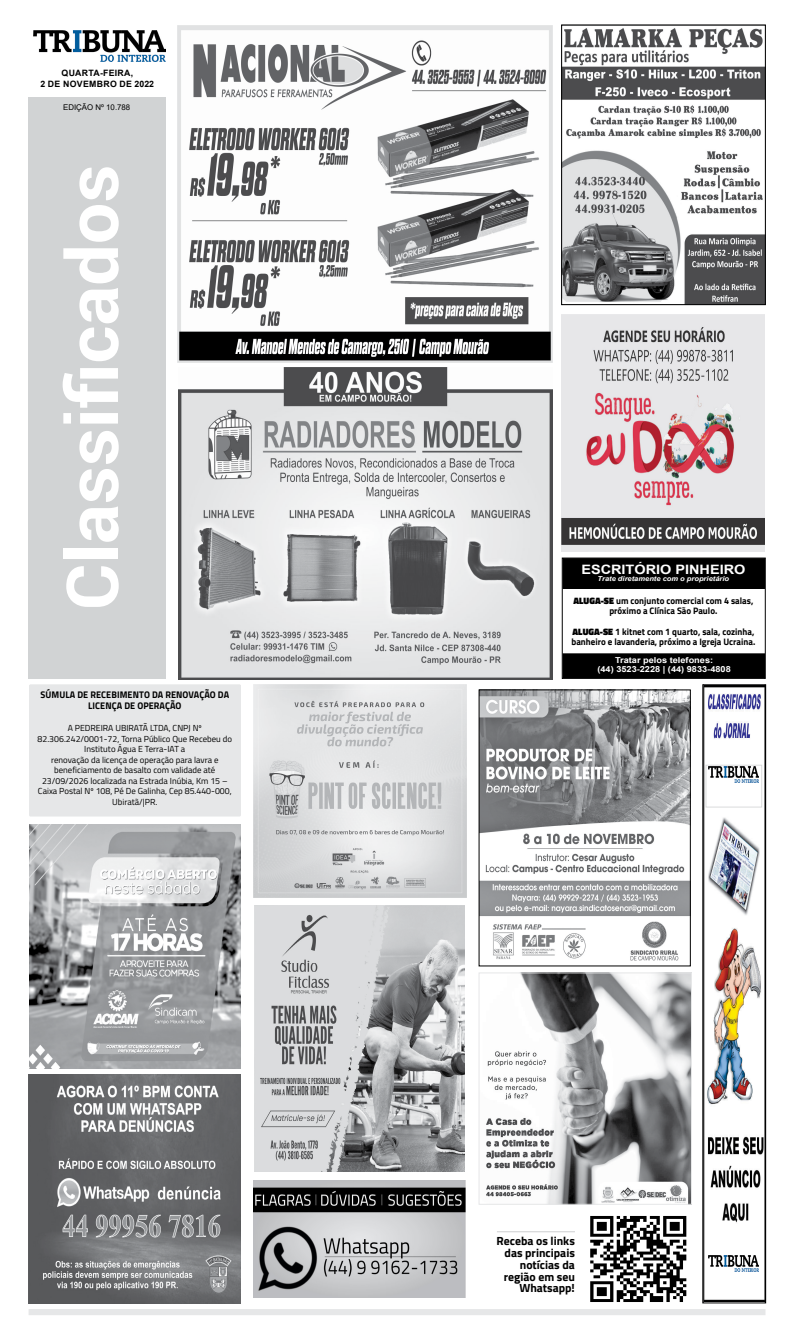
<style>
.page{position:relative;width:794px;height:1340px;background:#fff}
.page>*{position:absolute;margin:0;border:0;box-sizing:border-box;transform-origin:0 0}
.t1{font:700 71.66px "Roboto";color:#fff}
.t2{font:700 13.12px "Arial";color:#fff;scale:1.1 1}
.t3{font:700 11.81px/11.8px "Titillium Web";color:#000;text-align:right}
.t4{font:700 9.62px/11.2px "Titillium Web";letter-spacing:.01em;color:#000;text-align:center;scale:.94 1}
.t5{font:700 9.36px/10.3px "Titillium Web";color:#000;text-align:center;scale:.95 1}
.t6{font:8.75px/10.5px "Titillium Web";color:#000;text-align:center}
.t7{font:700 8.75px/10.5px "Arial";letter-spacing:.035em;color:#000;text-align:center}
.t8{font:700 8.31px/9.1px "Arial";color:#fff;text-align:center;scale:1.1 1}
.t9{font:7.88px "Arial";color:#000}
.t10{font:italic 700 6.83px "Arial";color:#fff;scale:1.1 1}
.s1{font-weight:900}
</style>
<div class="page">
<img style="left:179px;top:367px;width:373px;height:312px">
<img style="left:33px;top:30px;width:132px;height:31px">
<img style="left:563px;top:28px;width:200px;height:275px">
<div style="left:561px;top:25px;width:204px;height:280px;border:1px solid #000"></div>
<img style="left:177px;top:25px;width:376px;height:337px">
<img style="left:255px;top:905px;width:210px;height:266px">
<div style="left:29px;top:1308px;width:736px;height:7px;background:#e6e7e8"></div>
<div style="left:563px;top:654px;width:201px;height:23px;background:#000"></div>
<div style="left:563px;top:653px;width:201px;height:24px;border:1px solid #000"></div>
<div style="left:562px;top:558px;width:203px;height:120px;border:1px solid #000"></div>
<div style="left:563px;top:558px;width:201px;height:30px;background:#000"></div>
<div style="left:563px;top:558px;width:201px;height:30px;border:1px solid #000"></div>
<img style="left:561px;top:314px;width:203px;height:237px">
<img style="left:253px;top:1180px;width:213px;height:117px">
<img style="left:486px;top:974px;width:203px;height:228px">
<div style="left:479px;top:972px;width:212px;height:232px;border:1px solid #e6e7e8"></div>
<div style="left:29px;top:97px;width:137px;height:581px;background:#d1d3d4"></div>
<img style="left:29px;top:1074px;width:212px;height:228px">
<img style="left:29px;top:824px;width:212px;height:244px">
<img style="left:705px;top:686px;width:58px;height:614px">
<div style="left:703px;top:684px;width:62px;height:618px;border:1px solid #000"></div>
<div style="left:706px;top:765px;width:55px;height:42px;background:#fff"></div>
<div style="left:706px;top:765px;width:55px;height:42px;border:1px solid #dadbdc"></div>
<img style="left:708px;top:766px;width:51px;height:16px">
<div style="left:705px;top:1243px;width:58px;height:51px;background:#fff"></div>
<img style="left:708px;top:1255px;width:51px;height:16px">
<img style="left:590px;top:1216px;width:96px;height:86px">
<hr style="left:497px;top:1230px;width:78px;height:2px;background:#dadbdc">
<div style="left:29px;top:684px;width:212px;height:132px;background:#e6e7e8"></div>
<img style="left:481px;top:691px;width:207px;height:270px">
<img style="left:253px;top:684px;width:213px;height:213px">
<p class="t7" style="left:40px;top:68px;width:115px">QUARTA-FEIRA,<br>2 DE NOVEMBRO DE 2022</p>
<p class="t9" style="left:63px;top:102px;width:69px">EDIÇÃO Nº 10.788</p>
<h1 class="t1" style="left:42px;top:610px;width:447px;rotate:-90deg">Classificados</h1>
<p class="t4" style="left:40px;top:688px;width:202px">SÚMULA DE RECEBIMENTO DA RENOVAÇÃO DA<br>LICENÇA DE OPERAÇÃO</p>
<p class="t6" style="left:38px;top:722px;width:196px">A PEDREIRA UBIRATÃ LTDA, CNPJ Nº 82.306.242/0001-72, Torna Público Que Recebeu do Instituto Água E Terra-IAT a<br>renovação da licença de operação para lavra e beneficiamento de basalto com validade até 23/09/2026 localizada na Estrada Inúbia, Km 15 – Caixa Postal Nº 108, Pé De Galinha, Cep 85.440-000, Ubiratã/|PR.</p>
<h2 class="t2" style="left:581px;top:559px;width:151px">ESCRITÓRIO PINHEIRO</h2>
<p class="t10" style="left:597px;top:574px;width:121px">Trate diretamente com o proprietário</p>
<p class="t5" style="left:573px;top:595px;width:191px"><span class="s1">ALUGA-SE</span> um conjunto comercial com 4 salas, próximo a Clínica São Paulo.</p>
<p class="t5" style="left:571px;top:626px;width:195px;text-align:left"><span class="s1">ALUGA-SE</span> 1 kitnet com 1 quarto, sala, cozinha, banheiro e lavanderia, próximo a Igreja Ucraina.</p>
<p class="t8" style="left:597px;top:655px;width:123px">Tratar pelos telefones:<br>(44) 3523-2228 | (44) 9833-4808</p>
<h3 class="t3" style="left:496px;top:1234px;width:80px">Receba os links das principais notícias da região em seu<br>Whatsapp!</h3>
</div>
